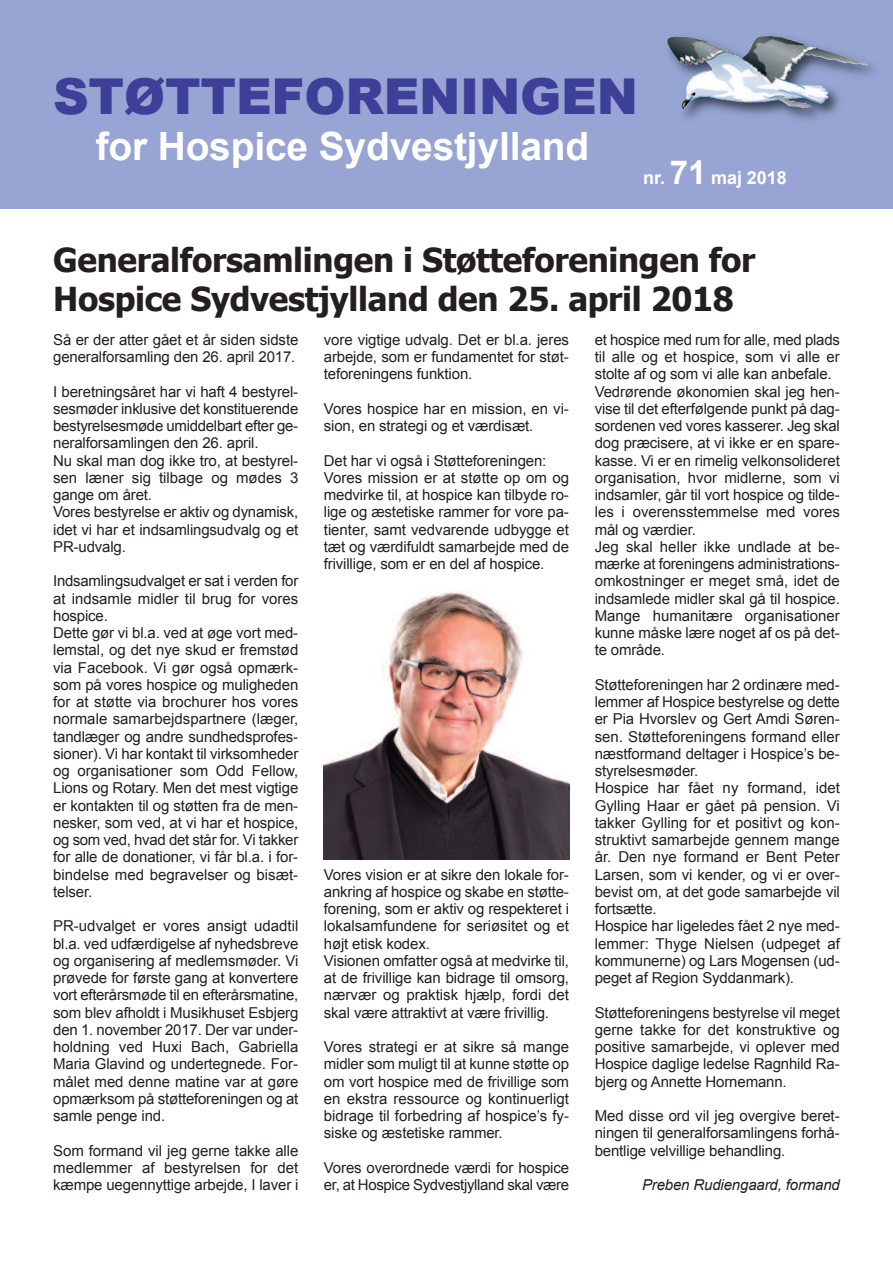
<style>
.page{position:relative;width:893px;height:1263px;background:#fff}
.page>*{position:absolute;margin:0;border:0;box-sizing:border-box;transform-origin:0 0}
.t1{font:900 49.5px "Arial";letter-spacing:-.005em;color:#3e3f99}
.t2{font:700 39px "Arial";letter-spacing:-.005em;color:#fff}
.t3{font:700 33px/39px "Tahoma";letter-spacing:-.01em;color:#231f20}
.t4{font:700 18px "Arial";letter-spacing:-.005em;color:#fff}
.t5{font:15px/17.2px "Arial";letter-spacing:-.01em;color:#231f20}
.t6{font:italic 15px "Arial";letter-spacing:-.01em;color:#231f20}
.s1{font-size:33px}
</style>
<div class="page">
<img style="left:324px;top:591px;width:245px;height:268px">
<div style="left:0;top:0;width:893px;height:208px;background:#98a4d3"></div>
<img style="left:667px;top:35px;width:207px;height:85px">
<img style="left:768px;top:36px;width:100px;height:29px">
<h1 class="t1" style="left:53px;top:59px;width:586px">STØTTEFORENINGEN</h1>
<h2 class="t2" style="left:96px;top:125px;width:495px">for Hospice Sydvestjylland</h2>
<p class="t4" style="left:643px;top:167px;width:145px">nr. <span class="s1">71</span> maj 2018</p>
<h3 class="t3" style="left:53px;top:239px;width:704px">Generalforsamlingen i Støtteforeningen for<br>Hospice Sydvestjylland den 25. april 2018</h3>
<p class="t5" style="left:53px;top:331px;width:247px">Så er der atter gået et år siden sidste generalforsamling den 26. april 2017.</p>
<p class="t5" style="left:53px;top:383px;width:247px">I beretningsåret har vi haft 4 bestyrel&shy;sesmøder inklusive det konstituerende bestyrelsesmøde umiddelbart efter ge&shy;neralforsamlingen den 26. april.<br>Nu skal man dog ikke tro, at bestyrel&shy;sen læner sig tilbage og mødes 3 gange om året.<br>Vores bestyrelse er aktiv og dynamisk, idet vi har et indsamlingsudvalg og et<br>PR-udvalg.</p>
<p class="t5" style="left:53px;top:572px;width:247px">Indsamlingsudvalget er sat i verden for at indsamle midler til brug for vores hospice.<br>Dette gør vi bl.a. ved at øge vort med&shy;lemstal, og det nye skud er fremstød via Facebook. Vi gør også opmærk&shy;som på vores hospice og muligheden for at støtte via brochurer hos vores normale samarbejdspartnere (læger, tandlæger og andre sundhedsprofes&shy;sioner). Vi har kontakt til virksomheder og organisationer som Odd Fellow, Lions og Rotary. Men det mest vigtige er kontakten til og støtten fra de men&shy;nesker, som ved, at vi har et hospice, og som ved, hvad det står for. Vi takker for alle de donationer, vi får bl.a. i for&shy;bindelse med begravelser og bisæt&shy;telser.</p>
<p class="t5" style="left:53px;top:917px;width:247px;text-align:justify">PR-udvalget er vores ansigt udadtil bl.a. ved udfærdigelse af nyhedsbreve og organisering af medlemsmøder. Vi prøvede for første gang at konvertere vort efterårsmøde til en efterårsmatine, som blev afholdt i Musikhuset Esbjerg den 1. november 2017. Der var under&shy;holdning ved Huxi Bach, Gabriella Maria Glavind og undertegnede. For&shy;målet med denne matine var at gøre opmærksom på støtteforeningen og at samle penge ind.</p>
<p class="t5" style="left:53px;top:1142px;width:247px;text-align:justify">Som formand vil jeg gerne takke alle medlemmer af bestyrelsen for det kæmpe uegennyttige arbejde, I laver i</p>
<p class="t5" style="left:324px;top:331px;width:247px;text-align:justify">vore vigtige udvalg. Det er bl.a. jeres arbejde, som er fundamentet for støt&shy;teforeningens funktion.</p>
<p class="t5" style="left:324px;top:400px;width:247px">Vores hospice har en mission, en vi&shy;sion, en strategi og et værdisæt.</p>
<p class="t5" style="left:324px;top:452px;width:247px">Det har vi også i Støtteforeningen:<br>Vores mission er at støtte op om og medvirke til, at hospice kan tilbyde ro&shy;lige og æstetiske rammer for vore pa&shy;tienter, samt vedvarende udbygge et tæt og værdifuldt samarbejde med de frivillige, som er en del af hospice.</p>
<p class="t5" style="left:324px;top:866px;width:247px">Vores vision er at sikre den lokale for&shy;ankring af hospice og skabe en støtte&shy;forening, som er aktiv og respekteret i lokalsamfundene for seriøsitet og et højt etisk kodex.<br>Visionen omfatter også at medvirke til, at de frivillige kan bidrage til omsorg, nærvær og praktisk hjælp, fordi det skal være attraktivt at være frivillig.</p>
<p class="t5" style="left:324px;top:1038px;width:247px;text-align:justify">Vores strategi er at sikre så mange midler som muligt til at kunne støtte op om vort hospice med de frivillige som en ekstra ressource og kontinuerligt bidrage til forbedring af hospice’s fy&shy;siske og æstetiske rammer.</p>
<p class="t5" style="left:324px;top:1159px;width:247px">Vores overordnede værdi for hospice er, at Hospice Sydvestjylland skal være</p>
<p class="t5" style="left:595px;top:331px;width:247px">et hospice med rum for alle, med plads til alle og et hospice, som vi alle er stolte af og som vi alle kan anbefale.<br>Vedrørende økonomien skal jeg hen&shy;vise til det efterfølgende punkt på dag&shy;sordenen ved vores kasserer. Jeg skal dog præcisere, at vi ikke er en spare&shy;kasse. Vi er en rimelig velkonsolideret organisation, hvor midlerne, som vi indsamler, går til vort hospice og tilde&shy;les i overensstemmelse med vores mål og værdier.<br>Jeg skal heller ikke undlade at be&shy;mærke at foreningens administrations&shy;omkostninger er meget små, idet de indsamlede midler skal gå til hospice.<br>Mange humanitære organisationer kunne måske lære noget af os på det&shy;te område.</p>
<p class="t5" style="left:595px;top:676px;width:247px">Støtteforeningen har 2 ordinære med&shy;lemmer af Hospice bestyrelse og dette er Pia Hvorslev og Gert Amdi Søren&shy;sen. Støtteforeningens formand eller næstformand deltager i Hospice’s be&shy;styrelsesmøder.<br>Hospice har fået ny formand, idet Gylling Haar er gået på pension. Vi takker Gylling for et positivt og kon&shy;struktivt samarbejde gennem mange år. Den nye formand er Bent Peter Larsen, som vi kender, og vi er over&shy;bevist om, at det gode samarbejde vil fortsætte.<br>Hospice har ligeledes fået 2 nye med&shy;lemmer: Thyge Nielsen (udpeget af kommunerne) og Lars Mogensen (ud&shy;peget af Region Syddanmark).</p>
<p class="t5" style="left:595px;top:1004px;width:247px;text-align:justify">Støtteforeningens bestyrelse vil meget gerne takke for det konstruktive og positive samarbejde, vi oplever med Hospice daglige ledelse Ragnhild Ra&shy;bjerg og Annette Hornemann.</p>
<p class="t5" style="left:595px;top:1107px;width:247px;text-align:justify">Med disse ord vil jeg overgive beret&shy;ningen til generalforsamlingens forhå&shy;bentlige velvillige behandling.</p>
<p class="t6" style="left:642px;top:1176px;width:199px">Preben Rudiengaard, formand</p>
</div>
